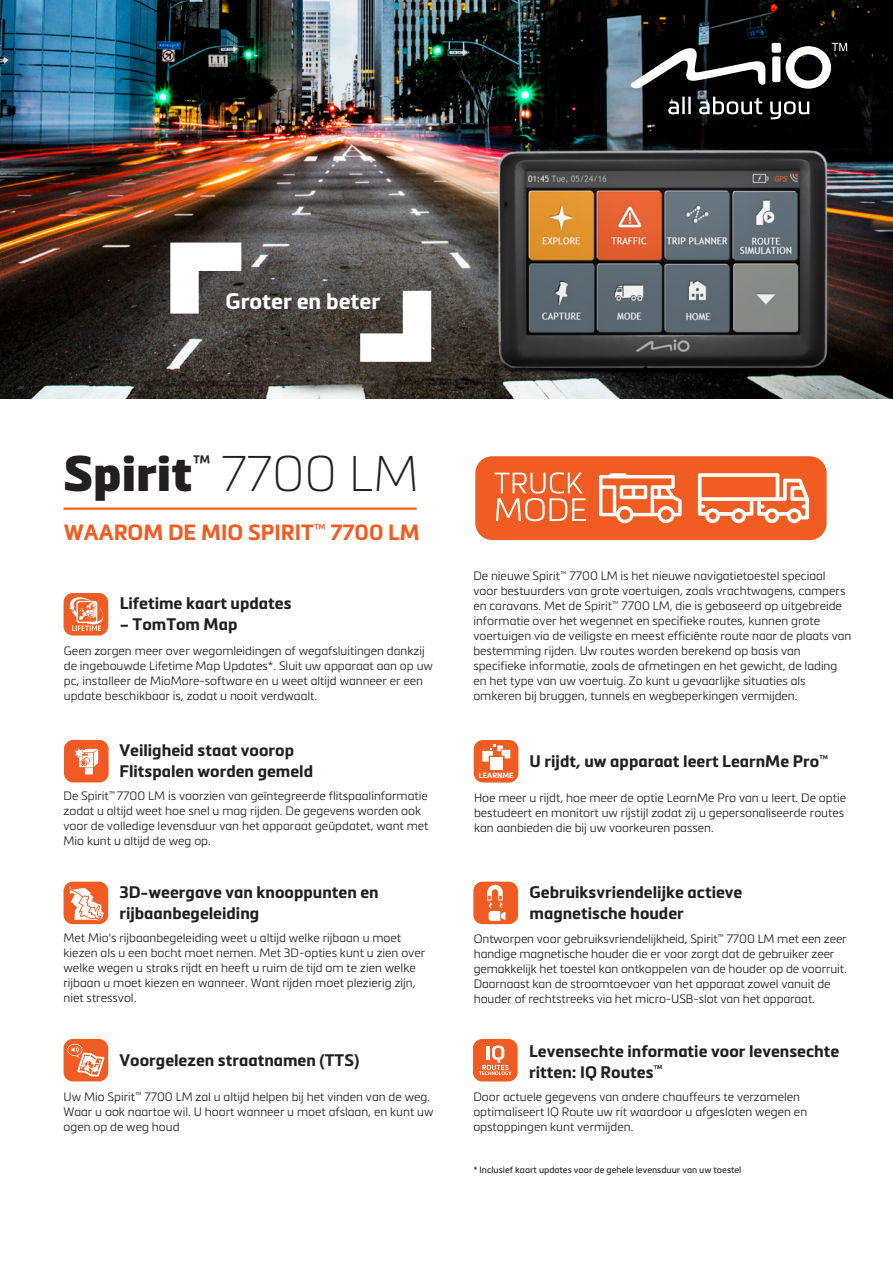
<style>
.page{position:relative;width:893px;height:1263px;background:#fff}
.page>*{position:absolute;margin:0;border:0;box-sizing:border-box;transform-origin:0 0}
.t1{font:900 49.35px "Metronic Pro";color:#231f20}
.t2{font:49.35px "Metronic Pro Air";color:#231f20}
.t3{font:700 22.05px "Metronic Pro";color:#fff}
.t4{font:700 21.75px "Metronic Pro";color:#f15c22}
.t5{font:700 19.2px "Metronic Pro";color:#231f20}
.t6{font:700 16.5px/21px "Metronic Pro";color:#231f20}
.t7{font:300 12px/15px "Metronic Pro";color:#231f20}
.t8{font:9px "Metronic Pro";color:#231f20}
.t9{font:700 7.5px "Metronic Pro";color:#fff}
</style>
<div class="page">
<img style="left:0;top:0;width:893px;height:399px">
<img style="left:457px;top:101px;width:407px;height:298px">
<hr style="left:64px;top:508px;width:353px;height:2px;background:#f15a22">
<svg style="left:770px;top:101px;width:39px;height:18px"></svg>
<svg style="left:699px;top:97px;width:63px;height:17px"></svg>
<svg style="left:668px;top:97px;width:23px;height:17px"></svg>
<svg style="left:627px;top:43px;width:220px;height:47px"></svg>
<div style="left:64px;top:882px;width:44px;height:42px;background:#f15c22;border-radius:9px"></div>
<svg style="left:69px;top:886px;width:35px;height:34px"></svg>
<div style="left:64px;top:740px;width:45px;height:42px;background:#f15a22;border-radius:9px"></div>
<svg style="left:74px;top:748px;width:24px;height:26px"></svg>
<svg style="left:360px;top:291px;width:71px;height:71px"></svg>
<svg style="left:170px;top:243px;width:71px;height:71px"></svg>
<div style="left:64px;top:593px;width:44px;height:42px;background:#f15c22;border-radius:9px"></div>
<svg style="left:69px;top:597px;width:34px;height:34px"></svg>
<div style="left:64px;top:1039px;width:44px;height:42px;background:#f15c22;border-radius:9px"></div>
<svg style="left:67px;top:1044px;width:37px;height:32px"></svg>
<div style="left:473px;top:1039px;width:45px;height:42px;background:#f15c22;border-radius:9px"></div>
<svg style="left:479px;top:1045px;width:33px;height:30px"></svg>
<div style="left:474px;top:740px;width:44px;height:42px;background:#f15c22;border-radius:9px"></div>
<svg style="left:482px;top:744px;width:28px;height:17px"></svg>
<div style="left:490px;top:757px;width:13px;height:13px;background:#fff"></div>
<div style="left:473px;top:882px;width:45px;height:42px;background:#f15c22;border-radius:9px"></div>
<svg style="left:487px;top:885px;width:18px;height:36px"></svg>
<svg style="left:475px;top:456px;width:352px;height:84px;background:#f37747"></svg>
<h2 class="t3" style="left:226px;top:287px;width:156px">Groter en beter</h2>
<h1 class="t1" style="left:64px;top:445px;width:130px">Spirit</h1>
<h3 class="t5" style="left:192px;top:450px;width:20px">™</h3>
<h1 class="t2" style="left:221px;top:440px;width:199px">7700 LM</h1>
<h3 class="t4" style="left:64px;top:519px;width:357px">WAAROM DE MIO SPIRIT<sup>™</sup> 7700 LM</h3>
<h3 class="t6" style="left:120px;top:592px;width:173px">Lifetime kaart updates</h3>
<h3 class="t6" style="left:120px;top:613px;width:119px">– TomTom Map</h3>
<p class="t7" style="left:64px;top:643px;width:371px">Geen zorgen meer over wegomleidingen of wegafsluitingen dankzij de ingebouwde Lifetime Map Updates*. Sluit uw apparaat aan op uw pc, installeer de MioMore-software en u weet altijd wanneer er een update beschikbaar is, zodat u nooit verdwaalt.</p>
<h3 class="t6" style="left:119px;top:739px;width:195px">Veiligheid staat voorop<br>Flitspalen worden gemeld</h3>
<p class="t7" style="left:64px;top:788px;width:366px">De Spirit<sup>™</sup> 7700 LM is voorzien van geïntegreerde flitspaalinformatie zodat u altijd weet hoe snel u mag rijden. De gegevens worden ook voor de volledige levensduur van het apparaat geüpdatet, want met Mio kunt u altijd de weg op.</p>
<h3 class="t6" style="left:119px;top:881px;width:261px">3D-weergave van knooppunten en rijbaanbegeleiding</h3>
<p class="t7" style="left:64px;top:930px;width:363px">Met Mio's rijbaanbegeleiding weet u altijd welke rijbaan u moet kiezen als u een bocht moet nemen. Met 3D-opties kunt u zien over welke wegen u straks rijdt en heeft u ruim de tijd om te zien welke rijbaan u moet kiezen en wanneer. Want rijden moet plezierig zijn, niet stressvol.</p>
<h3 class="t6" style="left:119px;top:1049px;width:241px">Voorgelezen straatnamen (TTS)</h3>
<p class="t7" style="left:64px;top:1088px;width:371px">Uw Mio Spirit<sup>™</sup> 7700 LM zal u altijd helpen bij het vinden van de weg.<br>Waar u ook naartoe wil. U hoort wanneer u moet afslaan, en kunt uw ogen op de weg houd</p>
<p class="t7" style="left:473px;top:568px;width:380px">De nieuwe Spirit<sup>™</sup> 7700 LM is het nieuwe navigatietoestel speciaal voor bestuurders van grote voertuigen, zoals vrachtwagens, campers en caravans. Met de Spirit<sup>™</sup> 7700 LM, die is gebaseerd op uitgebreide informatie over het wegennet en specifieke routes, kunnen grote voertuigen via de veiligste en meest efficiënte route naar de plaats van bestemming rijden. Uw routes worden berekend op basis van specifieke informatie, zoals de afmetingen en het gewicht, de lading en het type van uw voertuig. Zo kunt u gevaarlijke situaties als omkeren bij bruggen, tunnels en wegbeperkingen vermijden.</p>
<p class="t9" style="left:479px;top:771px;width:36px">LEARNME</p>
<h3 class="t6" style="left:530px;top:751px;width:300px">U rijdt, uw apparaat leert LearnMe Pro<sup>™</sup></h3>
<p class="t7" style="left:474px;top:790px;width:374px">Hoe meer u rijdt, hoe meer de optie LearnMe Pro van u leert. De optie bestudeert en monitort uw rijstijl zodat zij u gepersonaliseerde routes kan aanbieden die bij uw voorkeuren passen.</p>
<h3 class="t6" style="left:530px;top:881px;width:214px">Gebruiksvriendelijke actieve magnetische houder</h3>
<p class="t7" style="left:474px;top:931px;width:375px">Ontworpen voor gebruiksvriendelijkheid, Spirit<sup>™</sup> 7700 LM met een zeer handige magnetische houder die er voor zorgt dat de gebruiker zeer gemakkelijk het toestel kan ontkoppelen van de houder op de voorruit.<br>Daarnaast kan de stroomtoevoer van het apparaat zowel vanuit de houder of rechtstreeks via het micro-USB-slot van het apparaat.</p>
<h3 class="t6" style="left:529px;top:1040px;width:312px">Levensechte informatie voor levensechte ritten: IQ Routes<sup>™</sup></h3>
<p class="t7" style="left:473px;top:1088px;width:335px">Door actuele gegevens van andere chauffeurs te verzamelen optimaliseert IQ Route uw rit waardoor u afgesloten wegen en opstoppingen kunt vermijden.</p>
<p class="t8" style="left:473px;top:1163px;width:270px">* Inclusief kaart updates voor de gehele levensduur van uw toestel</p>
</div>
